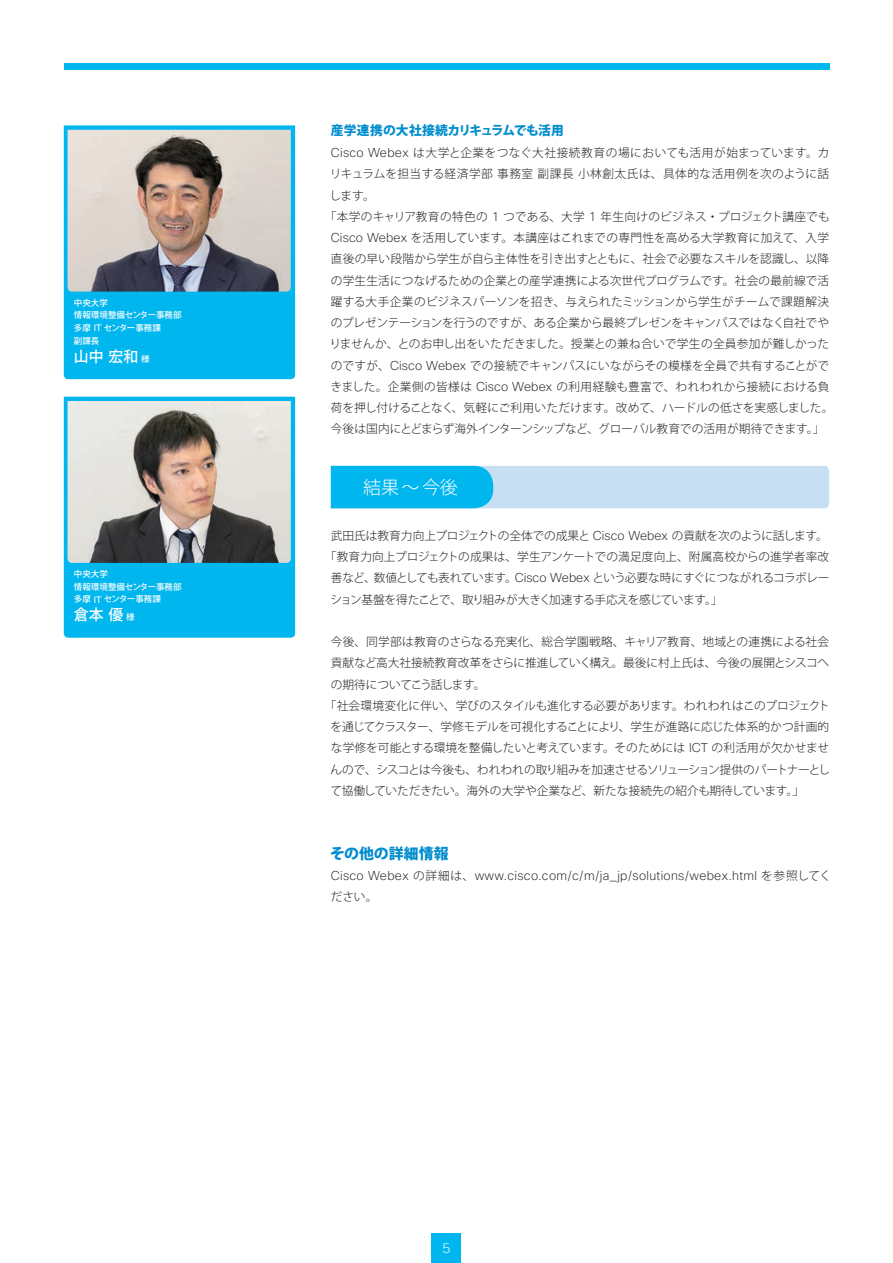
<style>
.page{position:relative;width:893px;height:1263px;background:#fff}
.page>*{position:absolute;margin:0;border:0;box-sizing:border-box;transform-origin:0 0}
.t1{font:18px "Koz Go Pr 6 N Light 90 pv RKSJ H";color:#fff}
.t2{font:14.85px "Koz Go Pr 6 N Medium 90 pv RKSJ H";color:#fff}
.t3{font:14.85px "Koz Go Pr 6 N Heavy 90 pv RKSJ H";color:#008dce}
.t4{font:200 13.65px "Cisco Sans";color:#fff}
.t5{font:12.75px "Koz Go Pr 6 N Heavy 90 pv RKSJ H";letter-spacing:-.005em;color:#008dce}
.t6{font:200 12.45px "Cisco Sans";letter-spacing:.025em;color:#231f20}
.t7{font:11.7px "Koz Go Pr 6 N Light 90 pv RKSJ H";color:#231f20}
.t8{font:11.7px "Koz Go Pr 6 N Light 90 pv RKSJ H";letter-spacing:-.04em;color:#231f20}
.t9{font:11.7px "Koz Go Pr 6 N Light 90 pv RKSJ H";letter-spacing:.045em;color:#231f20}
.t10{font:11.7px "Koz Go Pr 6 N Light 90 pv RKSJ H";letter-spacing:.035em;color:#231f20}
.t11{font:11.7px "Koz Go Pr 6 N Light 90 pv RKSJ H";letter-spacing:-.035em;color:#231f20}
.t12{font:11.7px "Koz Go Pr 6 N Light 90 pv RKSJ H";letter-spacing:-.025em;color:#231f20}
.t13{font:11.7px "Koz Go Pr 6 N Light 90 pv RKSJ H";letter-spacing:.02em;color:#231f20}
.t14{font:11.7px "Koz Go Pr 6 N Light 90 pv RKSJ H";letter-spacing:.04em;color:#231f20}
.t15{font:8.55px/12.8px "Koz Go Pr 6 N Medium 90 pv RKSJ H";color:#fff}
.s1{font-family:"Cisco Sans";font-size:9.15px}
.s2{font-size:8.55px}
.s3{font-family:"Cisco Sans";font-weight:200;font-size:12.45px}
.s4{font-family:"Koz Go Pr 6 N Light 90 pv RKSJ H";font-weight:400;font-size:11.7px}
</style>
<div class="page">
<div style="left:64px;top:64px;width:765px;height:6px;background:#00b6ef"></div>
<div style="left:432px;top:1233px;width:29px;height:30px;background:#00b6ef"></div>
<div style="left:64px;top:125px;width:231px;height:254px;background:#00b6ef"></div>
<img style="left:68px;top:130px;width:223px;height:162px">
<div style="left:64px;top:397px;width:231px;height:241px;background:#00b6ef"></div>
<img style="left:68px;top:401px;width:223px;height:162px">
<svg style="left:331px;top:466px;width:498px;height:42px;background:#87d1f1"></svg>
<p class="t15" style="left:74px;top:297px;width:109px">中央大学<br>情報環境整備センター事務部多摩 <span class="s1">IT</span> センター事務課<br>副課長</p>
<p class="t2" style="left:74px;top:351px;width:77px">山中宏和<span class="s2">様</span></p>
<p class="t15" style="left:74px;top:568px;width:109px">中央大学<br>情報環境整備センター事務部多摩 <span class="s1">IT</span> センター事務課</p>
<p class="t2" style="left:74px;top:609px;width:62px">倉本優<span class="s2">様</span></p>
<p class="t5" style="left:331px;top:125px;width:235px">産学連携の大社接続カリキュラムでも活用</p>
<p class="t9" style="left:331px;top:148px;width:500px"><span class="s3">Cisco Webex</span> は大学と企業をつなぐ大社接続教育の場においても活用が始まっています。カ</p>
<p class="t14" style="left:330px;top:169px;width:501px">リキュラムを担当する経済学部事務室副課長小林創太氏は、具体的な活用例を次のように話</p>
<p class="t7" style="left:330px;top:191px;width:47px">します。</p>
<p class="t7" style="left:325px;top:212px;width:506px">「本学のキャリア教育の特色の <span class="s3">1</span> つである、大学 <span class="s3">1</span> 年生向けのビジネス・プロジェクト講座でも</p>
<p class="t7" style="left:331px;top:233px;width:500px"><span class="s3">Cisco Webex</span> を活用しています。本講座はこれまでの専門性を高める大学教育に加えて、入学</p>
<p class="t7" style="left:331px;top:254px;width:500px">直後の早い段階から学生が自ら主体性を引き出すとともに、社会で必要なスキルを認識し、以降</p>
<p class="t7" style="left:331px;top:276px;width:500px">の学生生活につなげるための企業との産学連携による次世代プログラムです。社会の最前線で活</p>
<p class="t7" style="left:331px;top:297px;width:500px">躍する大手企業のビジネスパーソンを招き、与えられたミッションから学生がチームで課題解決</p>
<p class="t12" style="left:331px;top:318px;width:500px">のプレゼンテーションを行うのですが、ある企業から最終プレゼンをキャンパスではなく自社でや</p>
<p class="t7" style="left:330px;top:340px;width:501px">りませんか、とのお申し出をいただきました。授業との兼ね合いで学生の全員参加が難しかった</p>
<p class="t7" style="left:331px;top:361px;width:500px">のですが、<span class="s3">Cisco Webex</span> での接続でキャンパスにいながらその模様を全員で共有することがで</p>
<p class="t10" style="left:331px;top:382px;width:500px">きました。企業側の皆様は <span class="s3">Cisco Webex</span> の利用経験も豊富で、われわれから接続における負</p>
<p class="t7" style="left:331px;top:403px;width:504px">荷を押し付けることなく、気軽にご利用いただけます。改めて、ハードルの低さを実感しました。</p>
<p class="t7" style="left:331px;top:425px;width:495px">今後は国内にとどまらず海外インターンシップなど、グローバル教育での活用が期待できます。」</p>
<h1 class="t1" style="left:363px;top:480px;width:96px">結果～今後</h1>
<p class="t7" style="left:331px;top:531px;width:498px">武田氏は教育力向上プロジェクトの全体での成果と <span class="s3">Cisco Webex</span> の貢献を次のように話します。</p>
<p class="t7" style="left:325px;top:552px;width:506px">「教育力向上プロジェクトの成果は、学生アンケートでの満足度向上、附属高校からの進学者率改</p>
<p class="t8" style="left:331px;top:573px;width:500px">善など、数値としても表れています。<span class="s3">Cisco Webex</span> という必要な時にすぐにつながれるコラボレー</p>
<p class="t8" style="left:330px;top:595px;width:394px">ション基盤を得たことで、取り組みが大きく加速する手応えを感じています。」</p>
<p class="t13" style="left:331px;top:637px;width:500px">今後、同学部は教育のさらなる充実化、総合学園戦略、キャリア教育、地域との連携による社会</p>
<p class="t7" style="left:331px;top:658px;width:500px">貢献など高大社接続教育改革をさらに推進していく構え。最後に村上氏は、今後の展開とシスコへ</p>
<p class="t8" style="left:331px;top:680px;width:156px">の期待についてこう話します。</p>
<p class="t7" style="left:325px;top:701px;width:506px">「社会環境変化に伴い、学びのスタイルも進化する必要があります。われわれはこのプロジェクト</p>
<p class="t7" style="left:331px;top:722px;width:500px">を通じてクラスター、学修モデルを可視化することにより、学生が進路に応じた体系的かつ計画的</p>
<p class="t7" style="left:331px;top:743px;width:500px">な学修を可能とする環境を整備したいと考えています。そのためには <span class="s3">ICT</span> の利活用が欠かせませ</p>
<p class="t11" style="left:331px;top:765px;width:501px">んので、シスコとは今後も、われわれの取り組みを加速させるソリューション提供のパートナーとし</p>
<p class="t7" style="left:330px;top:786px;width:475px">て協働していただきたい。海外の大学や企業など、新たな接続先の紹介も期待しています。」</p>
<p class="t3" style="left:330px;top:848px;width:120px">その他の詳細情報</p>
<p class="t6" style="left:331px;top:868px;width:502px">Cisco Webex <span class="s4">の詳細は、</span>www.cisco.com/c/m/ja_jp/solutions/webex.html <span class="s4">を参照してく</span></p>
<p class="t7" style="left:331px;top:892px;width:48px">ださい。</p>
<p class="t4" style="left:442px;top:1240px;width:10px">5</p>
</div>
